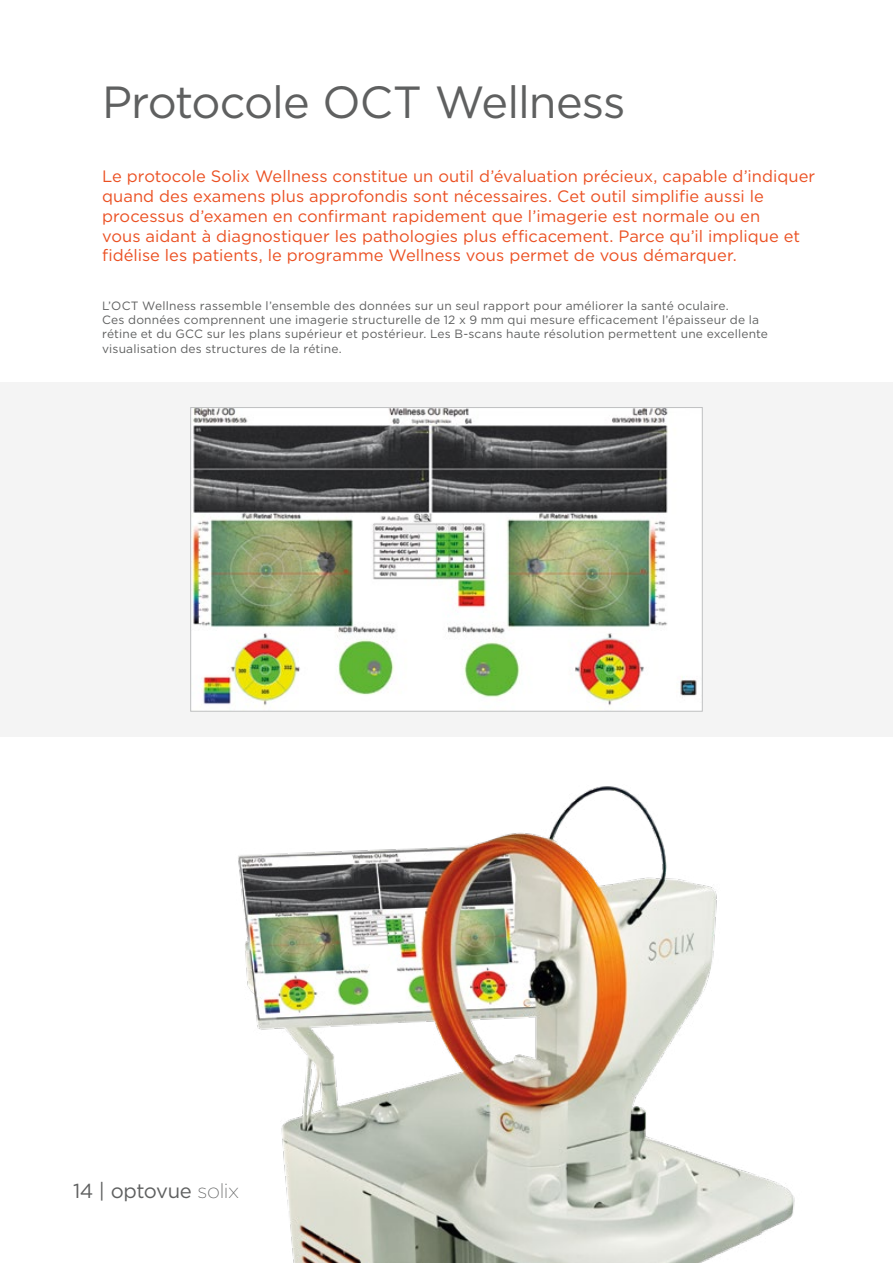
<style>
.page{position:relative;width:893px;height:1263px;background:#fff}
.page>*{position:absolute;margin:0;border:0;box-sizing:border-box;transform-origin:0 0}
.t1{font:45px "Gotham";letter-spacing:-.02em;color:#5f6060}
.t2{font:20.25px "Gotham";letter-spacing:-.015em;color:#5f6060}
.t3{font:16.5px/19.8px "Gotham";color:#eb5022}
.t4{font:12px/14.4px "Gotham";letter-spacing:.015em;color:#5f6060}
.s1{font-family:"Gotham Ex";font-weight:300}
</style>
<div class="page">
<div style="left:0;top:383px;width:893px;height:354px;background:#f4f4f4"></div>
<img style="left:190px;top:407px;width:513px;height:305px">
<img style="left:238px;top:786px;width:557px;height:477px">
<h1 class="t1" style="left:102px;top:77px;width:525px">Protocole OCT Wellness</h1>
<p class="t3" style="left:102px;top:166px;width:715px">Le protocole Solix Wellness constitue un outil d’évaluation précieux, capable d’indiquer quand des examens plus approfondis sont nécessaires. Cet outil simplifie aussi le processus d’examen en confirmant rapidement que l’imagerie est normale ou en<br>vous aidant à diagnostiquer les pathologies plus efficacement. Parce qu’il implique et fidélise les patients, le programme Wellness vous permet de vous démarquer.</p>
<p class="t4" style="left:102px;top:298px;width:667px">L’OCT Wellness rassemble l’ensemble des données sur un seul rapport pour améliorer la santé oculaire.<br>Ces données comprennent une imagerie structurelle de 12 x 9 mm qui mesure efficacement l’épaisseur de la rétine et du GCC sur les plans supérieur et postérieur. Les B-scans haute résolution permettent une excellente visualisation des structures de la rétine.</p>
<p class="t2" style="left:73px;top:1179px;width:168px">14 | optovue <span class="s1">solix</span></p>
</div>
